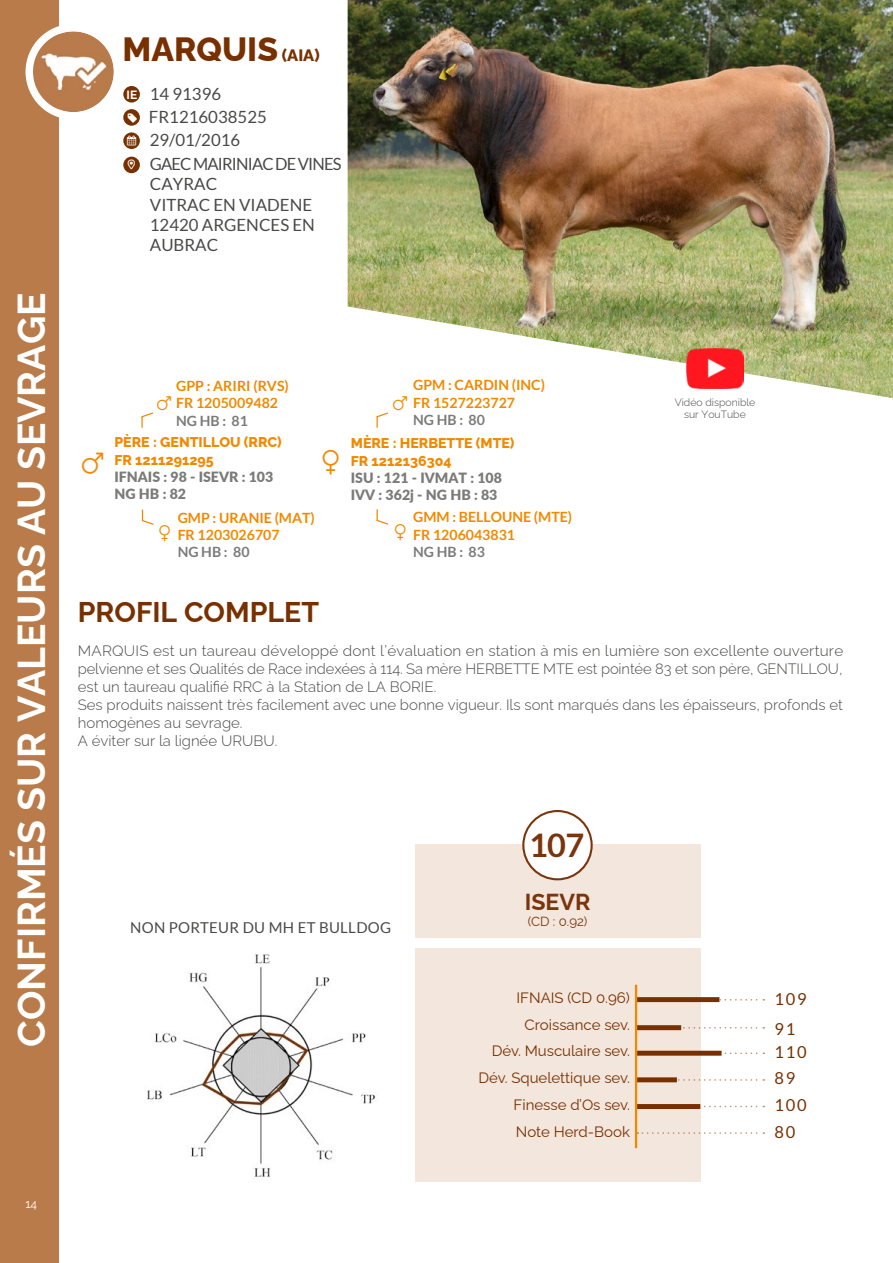
<style>
.page{position:relative;width:893px;height:1263px;background:#fff}
.page>*{position:absolute;margin:0;border:0;box-sizing:border-box;transform-origin:0 0}
.t1{font:700 39px "Raleway";color:#fff}
.t2{font:800 33.6px "Raleway";color:#783000}
.t3{font:700 32.4px "Lato";color:#7b350c}
.t4{font:700 28.5px "Raleway";color:#783000}
.t5{font:700 23.1px "Raleway";color:#7b350c}
.t6{font:16.8px/20.2px "Lato";color:#494948}
.t7{font:16.8px/24.3px "Lato";letter-spacing:-.05em;color:#494948}
.t8{font:16.5px/26.7px "Lato";letter-spacing:.1em;color:#783000}
.t9{font:300 15px/18px "Raleway";color:#494948}
.t10{font:15px/27.3px "Raleway";color:#783000;text-align:center}
.t11{font:15px "Lato";letter-spacing:.02em;color:#494948}
.t12{font:700 14.1px/17.4px "Lato";color:#f18900}
.t13{font:800 14.1px/17.4px "Raleway";color:#f18900}
.t14{font:800 14.1px/17.4px "Lato";color:#7b7b7a}
.t15{font:700 14.1px "Lato";color:#7b7b7a}
.t16{font:13.2px "Raleway";color:#7b350c}
.t17{font:12px "Raleway";color:#fff}
.t18{font:700 12px "Raleway";color:#fff}
.t19{font:300 10.5px/12.6px "Raleway";color:#494948;text-align:center}
.s1{font-size:16.5px}
.s2{color:#fff}
</style>
<div class="page">
<div style="left:0;top:0;width:59px;height:1263px;background:#b97b4a"></div>
<img style="left:33px;top:31px;width:81px;height:81px;border-radius:40px">
<div style="left:26px;top:24px;width:95px;height:96px;border:8px solid #fff;border-radius:50%"></div>
<div style="left:123px;top:86px;width:17px;height:17px;background:#783000;border-radius:50%"></div>
<svg style="left:123px;top:109px;width:17px;height:17px"></svg>
<div style="left:123px;top:132px;width:17px;height:17px;background:#783000;border-radius:50%"></div>
<div style="left:123px;top:157px;width:17px;height:16px;background:#783000;border-radius:50%"></div>
<div style="left:415px;top:844px;width:285px;height:94px;background:#f3e6dd"></div>
<div style="left:523px;top:811px;width:69px;height:68px;background:#fff;border-radius:50%"></div>
<div style="left:522px;top:810px;width:71px;height:70px;border:2px solid #7b350c;border-radius:50%"></div>
<div style="left:415px;top:948px;width:285px;height:234px;background:#f3e6dd"></div>
<svg style="left:719px;top:999px;width:45px;height:2px"></svg>
<svg style="left:681px;top:1027px;width:83px;height:2px"></svg>
<svg style="left:724px;top:1052px;width:40px;height:2px"></svg>
<svg style="left:678px;top:1079px;width:86px;height:2px"></svg>
<svg style="left:700px;top:1106px;width:64px;height:1px"></svg>
<svg style="left:637px;top:1132px;width:127px;height:2px"></svg>
<div style="left:636px;top:1051px;width:86px;height:5px;background:#783000"></div>
<div style="left:636px;top:1025px;width:45px;height:5px;background:#783000"></div>
<div style="left:636px;top:1077px;width:41px;height:5px;background:#783000"></div>
<div style="left:636px;top:1104px;width:64px;height:5px;background:#783000"></div>
<div style="left:636px;top:997px;width:83px;height:5px;background:#783000"></div>
<hr style="left:635px;top:985px;width:2px;height:163px;background:#f18900">
<img style="left:147px;top:954px;width:229px;height:223px">
<img style="left:348px;top:0;width:545px;height:398px">
<img style="left:687px;top:349px;width:56px;height:40px">
<svg style="left:128px;top:113px;width:9px;height:10px"></svg>
<svg style="left:141px;top:412px;width:12px;height:16px"></svg>
<svg style="left:141px;top:510px;width:13px;height:15px"></svg>
<svg style="left:375px;top:396px;width:32px;height:32px"></svg>
<svg style="left:376px;top:509px;width:13px;height:16px"></svg>
<h1 class="t1" style="left:0;top:1047px;width:755px;rotate:-90deg">CONFIRMÉS SUR VALEURS AU SEVRAGE</h1>
<p class="t17" style="left:26px;top:1194px;width:13px">14</p>
<h2 class="t2" style="left:123px;top:23px;width:199px">MARQUIS <span class="s1">(AIA)</span></h2>
<p class="t6" style="left:149px;top:81px;width:119px;line-height:23.7px">14 91396<br>FR1216038525</p>
<p class="t7" style="left:150px;top:127px;width:193px;text-indent:-23px"><span class="s2">▲</span> 29/01/2016<br>GAEC MAIRINIAC DE VINES</p>
<p class="t6" style="left:150px;top:174px;width:167px">CAYRAC<br>VITRAC EN VIADENE<br>12420 ARGENCES EN<br>AUBRAC</p>
<p class="t18" style="left:127px;top:85px;width:12px">IE</p>
<p class="t12" style="left:176px;top:377px;width:114px">GPP : ARIRI (RVS)<br>FR 1205009482</p>
<p class="t15" style="left:176px;top:412px;width:73px">NG HB : 81</p>
<p class="t13" style="left:114px;top:432px;width:169px">PÈRE : GENTILLOU (RRC)<br>FR 1211291295</p>
<p class="t14" style="left:114px;top:467px;width:160px">IFNAIS : 98 - ISEVR : 103<br>NG HB : 82</p>
<p class="t12" style="left:178px;top:509px;width:139px">GMP : URANIE (MAT)<br>FR 1203026707</p>
<p class="t15" style="left:178px;top:544px;width:73px">NG HB : 80</p>
<p class="t12" style="left:413px;top:376px;width:133px">GPM : CARDIN (INC)<br>FR 1527223727</p>
<p class="t15" style="left:413px;top:412px;width:73px">NG HB : 80</p>
<p class="t13" style="left:351px;top:433px;width:165px">MÈRE : HERBETTE (MTE)<br>FR 1212136304</p>
<p class="t14" style="left:351px;top:469px;width:153px">ISU : 121 - IVMAT : 108<br>IVV : 362j - NG HB : 83</p>
<p class="t12" style="left:413px;top:508px;width:160px">GMM : BELLOUNE (MTE)<br>FR 1206043831</p>
<p class="t15" style="left:413px;top:544px;width:73px">NG HB : 83</p>
<p class="t19" style="left:675px;top:395px;width:82px">Vidéo disponible sur YouTube</p>
<h3 class="t4" style="left:78px;top:589px;width:243px">PROFIL COMPLET</h3>
<p class="t9" style="left:78px;top:640px;width:767px">MARQUIS est un taureau développé dont l’évaluation en station à mis en lumière son excellente ouverture pelvienne et ses Qualités de Race indexées à 114. Sa mère HERBETTE MTE est pointée 83 et son père, GENTILLOU, est un taureau qualifié RRC à la Station de LA BORIE.<br>Ses produits naissent très facilement avec une bonne vigueur. Ils sont marqués dans les épaisseurs, profonds et homogènes au sevrage.<br>A éviter sur la lignée URUBU.</p>
<p class="t11" style="left:130px;top:920px;width:263px">NON PORTEUR DU MH ET BULLDOG</p>
<h3 class="t3" style="left:529px;top:827px;width:57px">107</h3>
<h3 class="t5" style="left:525px;top:883px;width:67px">ISEVR</h3>
<p class="t16" style="left:528px;top:910px;width:61px">(CD : 0.92)</p>
<p class="t10" style="left:517px;top:982px;width:115px">IFNAIS (CD 0.96)<br>Croissance sev.</p>
<p class="t10" style="left:478px;top:1035px;width:153px;text-align:right">Dév. Musculaire sev.<br>Dév. Squelettique sev.<br>Finesse d’Os sev.<br>Note Herd-Book</p>
<p class="t8" style="left:775px;top:984px;width:34px;line-height:29.4px">109<br>91</p>
<p class="t8" style="left:775px;top:1039px;width:34px">110<br>89<br>100<br>80</p>
</div>
